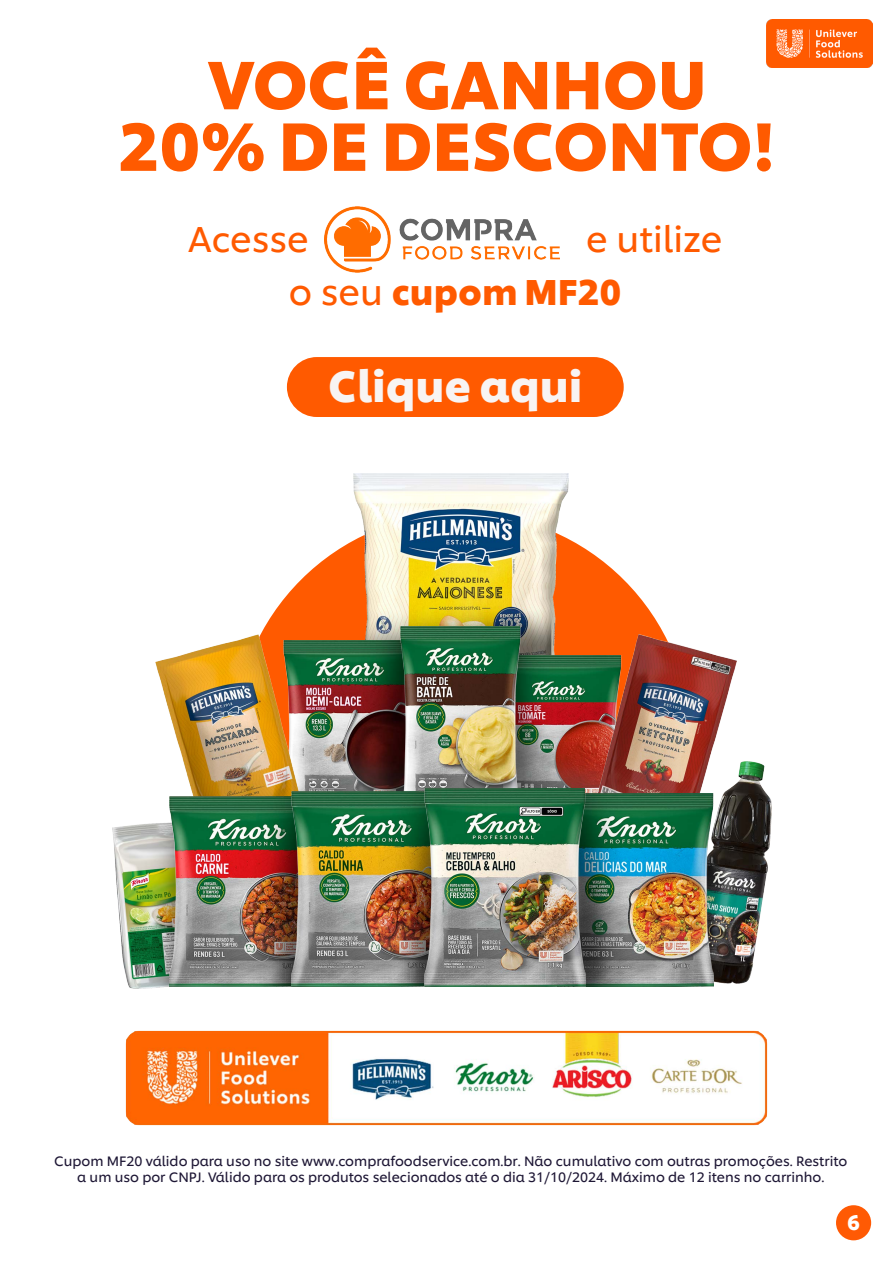
<style>
.page{position:relative;width:893px;height:1263px;background:#fff}
.page>*{position:absolute;margin:0;border:0;box-sizing:border-box;transform-origin:0 0}
.t1{font:700 66.75px/61.5px "Unilever Shilling";color:#ff5a00;text-align:center}
.t2{font:700 43.35px "Unilever Shilling";color:#f8f4f3}
.t3{font:35.55px/53.1px "Unilever Shilling";color:#ff5a00}
.t4{font:700 21px "Unilever Shilling";color:#fff}
.t5{font:13.5px/16.2px "Unilever Shilling";color:#1e1735;text-align:center}
.s1{font-weight:700}
</style>
<div class="page">
<div style="left:289px;top:359px;width:332px;height:56px;background:#ff5a00;border-radius:28px"></div>
<div style="left:287px;top:357px;width:337px;height:60px;border:4px solid #ff5a00;border-radius:28px"></div>
<img style="left:125px;top:1031px;width:642px;height:94px">
<div style="left:234px;top:513px;width:457px;height:456px;background:#ff5a00;border-radius:228px"></div>
<img style="left:353px;top:473px;width:215px;height:183px">
<img style="left:520px;top:656px;width:74px;height:138px">
<img style="left:302px;top:640px;width:99px;height:152px">
<img style="left:401px;top:626px;width:119px;height:166px">
<img style="left:156px;top:634px;width:146px;height:162px">
<img style="left:594px;top:635px;width:143px;height:159px">
<img style="left:112px;top:822px;width:104px;height:166px">
<img style="left:691px;top:761px;width:80px;height:222px">
<img style="left:585px;top:794px;width:128px;height:192px">
<img style="left:169px;top:796px;width:122px;height:190px">
<img style="left:291px;top:792px;width:133px;height:194px">
<img style="left:424px;top:788px;width:161px;height:198px">
<img style="left:324px;top:206px;width:235px;height:67px">
<div style="left:836px;top:1205px;width:35px;height:35px;background:#ff5a04;border-radius:50%"></div>
<img style="left:766px;top:20px;width:106px;height:48px">
<h1 class="t1" style="left:118px;top:48px;width:659px">VOCÊ GANHOU<br>20% DE DESCONTO!</h1>
<h3 class="t3" style="left:289px;top:209px;width:435px;text-indent:297px">e utilize o seu <span class="s1">cupom MF20</span></h3>
<h3 class="t3" style="left:188px;top:209px;width:123px">Acesse</h3>
<h2 class="t2" style="left:328px;top:352px;width:256px">Clique aqui</h2>
<p class="t5" style="left:54px;top:1152px;width:794px">Cupom MF20 válido para uso no site www.comprafoodservice.com.br. Não cumulativo com outras promoções. Restrito a um uso por CNPJ. Válido para os produtos selecionados até o dia 31/10/2024. Máximo de 12 itens no carrinho.</p>
<h3 class="t4" style="left:847px;top:1206px;width:14px">6</h3>
</div>
